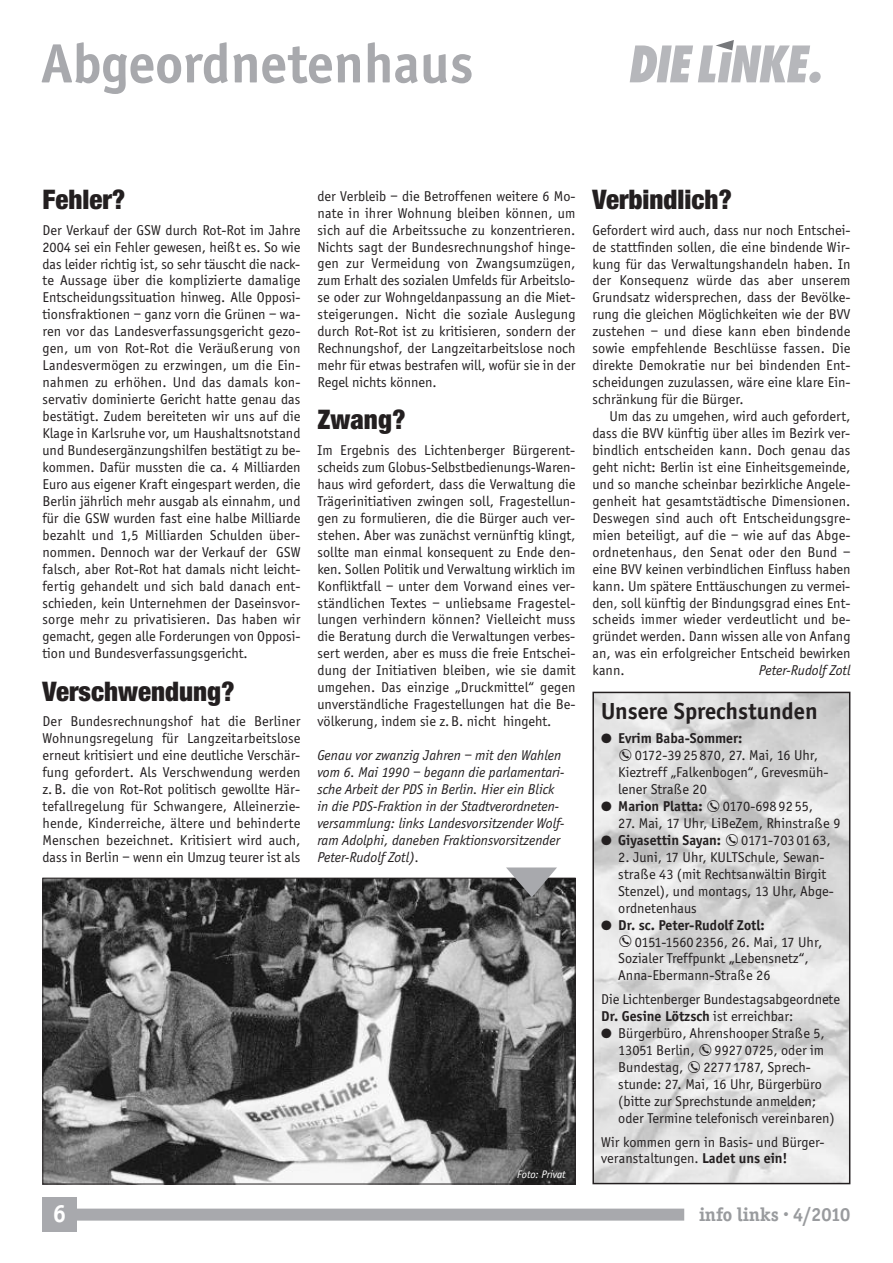
<style>
.page{position:relative;width:893px;height:1263px;background:#fff}
.page>*{position:absolute;margin:0;border:0;box-sizing:border-box;transform-origin:0 0}
.t1{font:700 57px "Officina Sans";color:#a8a9ad}
.t2{font:900 condensed 27px "Helvetica Neue";color:#231f20}
.t3{font:700 25.5px "Officina Sans";color:#fff}
.t4{font:700 24px "Officina Sans";color:#231f20}
.t5{font:700 19.5px "Officina Serif";color:#999b9e}
.t6{font:14.7px/17px "Officina Sans";color:#231f20;text-align:justify}
.t7{font:italic 14.7px/17px "Officina Sans";color:#231f20}
.t8{font:700 14.7px "Officina Sans";color:#231f20}
.t9{font:14.7px "Officina Sans";letter-spacing:-.02em;color:#231f20}
.t10{font:italic 11.25px "Officina Sans";color:#fff}
.s1{font-weight:700}
</style>
<div class="page">
<div style="left:43px;top:1198px;width:34px;height:34px;background:#a8a9ad"></div>
<div style="left:75px;top:1208px;width:609px;height:12px;background:#a8a9ad"></div>
<svg style="left:630px;top:40px;width:191px;height:43px"></svg>
<img style="left:595px;top:695px;width:252px;height:486px">
<div style="left:592px;top:692px;width:258px;height:492px;border:2px solid #231f20"></div>
<img style="left:45px;top:880px;width:528px;height:302px">
<svg style="left:506px;top:867px;width:51px;height:30px;background:#848486"></svg>
<svg style="left:620px;top:749px;width:11px;height:12px"></svg>
<svg style="left:708px;top:800px;width:11px;height:12px"></svg>
<svg style="left:726px;top:834px;width:12px;height:11px"></svg>
<svg style="left:620px;top:935px;width:11px;height:12px"></svg>
<svg style="left:688px;top:1044px;width:23px;height:29px"></svg>
<h1 class="t1" style="left:41px;top:29px;width:433px">Abgeordnetenhaus</h1>
<h2 class="t2" style="left:43px;top:190px;width:84px">Fehler?</h2>
<p class="t6" style="left:43px;top:221px;width:259px">Der Verkauf der GSW durch Rot-Rot im Jahre 2004 sei ein Fehler gewesen, heißt es. So wie das leider richtig ist, so sehr täuscht die nack&shy;te Aussage über die komplizierte damalige Entscheidungssituation hinweg. Alle Opposi&shy;tionsfraktionen – ganz vorn die Grünen – wa&shy;ren vor das Landesverfassungsgericht gezo&shy;gen, um von Rot-Rot die Veräußerung von Landesvermögen zu erzwingen, um die Ein&shy;nahmen zu erhöhen. Und das damals kon&shy;servativ dominierte Gericht hatte genau das bestätigt. Zudem bereiteten wir uns auf die Klage in Karlsruhe vor, um Haushaltsnotstand und Bundesergänzungshilfen bestätigt zu be&shy;kommen. Dafür mussten die ca. 4 Milliarden Euro aus eigener Kraft eingespart werden, die Berlin jährlich mehr ausgab als einnahm, und für die GSW wurden fast eine halbe Milliarde bezahlt und 1,5 Milliarden Schulden über&shy;nommen. Dennoch war der Verkauf der GSW falsch, aber Rot-Rot hat damals nicht leicht&shy;fertig gehandelt und sich bald danach ent&shy;schieden, kein Unternehmen der Daseinsvor&shy;sorge mehr zu privatisieren. Das haben wir gemacht, gegen alle Forderungen von Opposi&shy;tion und Bundesverfassungsgericht.</p>
<h2 class="t2" style="left:43px;top:681px;width:194px">Verschwendung?</h2>
<p class="t6" style="left:43px;top:713px;width:259px">Der Bundesrechnungshof hat die Berliner Wohnungsregelung für Langzeitarbeitslose erneut kritisiert und eine deutliche Verschär&shy;fung gefordert. Als Verschwendung werden z.B. die von Rot-Rot politisch gewollte Här&shy;tefallregelung für Schwangere, Alleinerzie&shy;hende, Kinderreiche, ältere und behinderte Menschen bezeichnet. Kritisiert wird auch, dass in Berlin – wenn ein Umzug teurer ist als</p>
<p class="t6" style="left:317px;top:187px;width:259px">der Verbleib – die Betroffenen weitere 6 Mo&shy;nate in ihrer Wohnung bleiben können, um sich auf die Arbeitssuche zu konzentrieren.<br>Nichts sagt der Bundesrechnungshof hinge&shy;gen zur Vermeidung von Zwangsumzügen, zum Erhalt des sozialen Umfelds für Arbeitslo&shy;se oder zur Wohngeldanpassung an die Miet&shy;steigerungen. Nicht die soziale Auslegung durch Rot-Rot ist zu kritisieren, sondern der Rechnungshof, der Langzeitarbeitslose noch mehr für etwas bestrafen will, wofür sie in der Regel nichts können.</p>
<h2 class="t2" style="left:317px;top:410px;width:90px">Zwang?</h2>
<p class="t6" style="left:317px;top:441px;width:259px">Im Ergebnis des Lichtenberger Bürgerent&shy;scheids zum Globus-Selbstbedienungs-Waren&shy;haus wird gefordert, dass die Verwaltung die Trägerinitiativen zwingen soll, Fragestellun&shy;gen zu formulieren, die die Bürger auch ver&shy;stehen. Aber was zunächst vernünftig klingt, sollte man einmal konsequent zu Ende den&shy;ken. Sollen Politik und Verwaltung wirklich im Konfliktfall – unter dem Vorwand eines ver&shy;ständlichen Textes – unliebsame Fragestel&shy;lungen verhindern können? Vielleicht muss die Beratung durch die Verwaltungen verbes&shy;sert werden, aber es muss die freie Entschei&shy;dung der Initiativen bleiben, wie sie damit umgehen. Das einzige „Druckmittel“ gegen unverständliche Fragestellungen hat die Be&shy;völkerung, indem sie z.B. nicht hingeht.</p>
<p class="t7" style="left:317px;top:746px;width:249px">Genau vor zwanzig Jahren – mit den Wahlen vom 6. Mai 1990 – begann die parlamentari&shy;sche Arbeit der PDS in Berlin. Hier ein Blick in die PDS-Fraktion in der Stadtverordneten&shy;versammlung: links Landesvorsitzender Wolf&shy;ram Adolphi, daneben Fraktionsvorsitzender Peter-Rudolf Zotl).</p>
<p class="t10" style="left:517px;top:1167px;width:50px">Foto: Privat</p>
<h2 class="t2" style="left:592px;top:190px;width:141px">Verbindlich?</h2>
<p class="t6" style="left:592px;top:221px;width:259px">Gefordert wird auch, dass nur noch Entschei&shy;de stattfinden sollen, die eine bindende Wir&shy;kung für das Verwaltungshandeln haben. In der Konsequenz würde das aber unserem Grundsatz widersprechen, dass der Bevölke&shy;rung die gleichen Möglichkeiten wie der BVV zustehen – und diese kann eben bindende sowie empfehlende Beschlüsse fassen. Die direkte Demokratie nur bei bindenden Ent&shy;scheidungen zuzulassen, wäre eine klare Ein&shy;schränkung für die Bürger.</p>
<p class="t6" style="left:592px;top:407px;width:259px;text-indent:17px">Um das zu umgehen, wird auch gefordert, dass die BVV künftig über alles im Bezirk ver&shy;bindlich entscheiden kann. Doch genau das geht nicht: Berlin ist eine Einheitsgemeinde, und so manche scheinbar bezirkliche Angele&shy;genheit hat gesamtstädtische Dimensionen.<br>Deswegen sind auch oft Entscheidungsgre&shy;mien beteiligt, auf die – wie auf das Abge&shy;ordnetenhaus, den Senat oder den Bund – eine BVV keinen verbindlichen Einfluss haben kann. Um spätere Enttäuschungen zu vermei&shy;den, soll künftig der Bindungsgrad eines Ent&shy;scheids immer wieder verdeutlicht und be&shy;gründet werden. Dann wissen alle von Anfang an, was ein erfolgreicher Entscheid bewirken kann.</p>
<p class="t7" style="left:759px;top:662px;width:93px">Peter-Rudolf Zotl</p>
<h3 class="t4" style="left:601px;top:696px;width:218px">Unsere Sprechstunden</h3>
<p class="t8" style="left:601px;top:729px;width:143px">● Evrim Baba-Sommer:</p>
<p class="t6" style="left:635px;top:746px;width:185px">0172-39 25 870, 27. Mai, 16 Uhr,</p>
<p class="t6" style="left:618px;top:763px;width:212px">Kieztreff „Falkenbogen“, Grevesmüh-</p>
<p class="t6" style="left:618px;top:780px;width:90px">lener Straße 20</p>
<p class="t8" style="left:601px;top:797px;width:103px">● Marion Platta:</p>
<p class="t6" style="left:723px;top:797px;width:92px">0170-698 92 55,</p>
<p class="t6" style="left:618px;top:814px;width:224px">27. Mai, 17 Uhr, LiBeZem, Rhinstraße 9</p>
<p class="t8" style="left:601px;top:831px;width:121px">● Giyasettin Sayan:</p>
<p class="t9" style="left:741px;top:831px;width:91px">0171-703 01 63,</p>
<p class="t6" style="left:618px;top:848px;width:217px;text-align:left">2. Juni, 17 Uhr, KULTSchule, Sewan&shy;straße 43 (mit Rechtsanwältin Birgit<br>Stenzel), und montags, 13 Uhr, Abge&shy;ordnetenhaus</p>
<p class="t8" style="left:601px;top:916px;width:165px">● Dr. sc. Peter-Rudolf Zotl:</p>
<p class="t6" style="left:635px;top:933px;width:189px">0151-15602356, 26. Mai, 17 Uhr,</p>
<p class="t6" style="left:618px;top:950px;width:192px">Sozialer Treffpunkt „Lebensnetz“,</p>
<p class="t6" style="left:618px;top:967px;width:154px">Anna-Ebermann-Straße 26</p>
<p class="t6" style="left:601px;top:990px;width:240px">Die Lichtenberger Bundestagsabgeordnete<br><span class="s1">Dr. Gesine Lötzsch</span> ist erreichbar:</p>
<p class="t6" style="left:618px;top:1024px;width:208px;text-indent:-17px">● Bürgerbüro, Ahrenshooper Straße 5,<br>13051 Berlin,</p>
<p class="t6" style="left:715px;top:1041px;width:111px">9927 0725, oder im</p>
<p class="t6" style="left:618px;top:1058px;width:67px">Bundestag,</p>
<p class="t6" style="left:618px;top:1058px;width:218px;text-align:left;text-indent:85px">22771787, Sprech&shy;stunde: 27. Mai, 16 Uhr, Bürgerbüro (bitte zur Sprechstunde anmelden; oder Termine telefonisch vereinbaren)</p>
<p class="t6" style="left:601px;top:1133px;width:225px">Wir kommen gern in Basis- und Bürger&shy;veranstaltungen. <span class="s1">Ladet uns ein!</span></p>
<h3 class="t3" style="left:53px;top:1198px;width:15px">6</h3>
<h3 class="t5" style="left:699px;top:1202px;width:153px">info links · 4/2010</h3>
</div>
